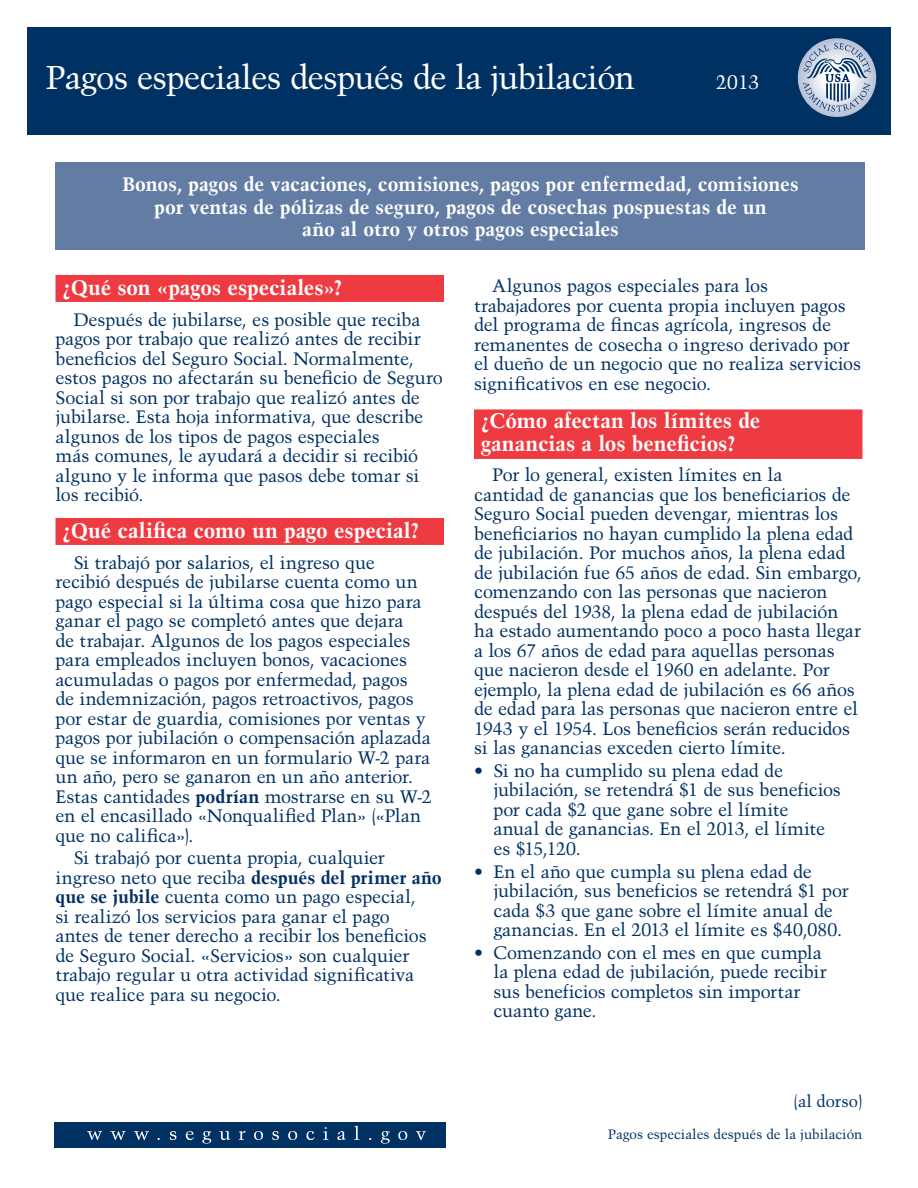
<style>
.page{position:relative;width:918px;height:1188px;background:#fff}
.page>*{position:absolute;margin:0;border:0;box-sizing:border-box;transform-origin:0 0}
.Pub_Title{font:33px "Trump Mediaeval";letter-spacing:-.025em;color:#fff}
.Header1_1line{font:700 21px "Trump Mediaeval";letter-spacing:-.005em;color:#fff}
.Header1_2lines{font:700 21px/22.5px "Trump Mediaeval";color:#fff}
.Header2{font:700 19.5px/22.5px "Trump Mediaeval";color:#fff;text-align:center}
.t1{font:19.5px "Trump Mediaeval";color:#fff}
.paragraph_format{font:18px/19.5px "Trump Mediaeval";letter-spacing:-.015em;color:#003163}
.t2{font:16.5px "Trump Mediaeval";color:#003163}
.t3{font:13.5px "Trump Mediaeval";color:#003163}
.s1{font-weight:700}
</style>
<div class="page">
<div style="left:27px;top:27px;width:864px;height:108px;background:#003163"></div>
<svg style="left:797px;top:38px;width:80px;height:80px"></svg>
<div style="left:796px;top:37px;width:81px;height:81px;border:1px solid #003163;border-radius:50%"></div>
<svg style="left:803px;top:43px;width:68px;height:69px;background:#9daec5"></svg>
<div style="left:56px;top:162px;width:810px;height:88px;background:#627ca4"></div>
<div style="left:56px;top:275px;width:388px;height:27px;background:#ee3a41"></div>
<div style="left:56px;top:518px;width:388px;height:27px;background:#ee3a41"></div>
<div style="left:474px;top:409px;width:388px;height:50px;background:#ee3a41"></div>
<div style="left:54px;top:1122px;width:392px;height:25px;background:#003163"></div>
<svg style="left:87px;top:1126px;width:339px;height:18px"></svg>
<p class="Pub_Title" style="left:46px;top:57px;width:591px">Pagos especiales después de la jubilación</p>
<p class="t1" style="left:716px;top:71px;width:45px">2013</p>
<h2 class="Header2" style="left:122px;top:173px;width:678px">Bonos, pagos de vacaciones, comisiones, pagos por enfermedad, comisiones por ventas de pólizas de seguro, pagos de cosechas pospuestas de un<br>año al otro y otros pagos especiales</h2>
<h1 class="Header1_1line" style="left:62px;top:275px;width:282px">¿Qué son «pagos especiales»?</h1>
<p class="paragraph_format" style="left:56px;top:309px;width:389px;text-indent:18px">Después de jubilarse, es posible que reciba pagos por trabajo que realizó antes de recibir beneficios del Seguro Social. Normalmente, estos pagos no afectarán su beneficio de Seguro Social si son por trabajo que realizó antes de jubilarse. Esta hoja informativa, que describe algunos de los tipos de pagos especiales<br>más comunes, le ayudará a decidir si recibió alguno y le informa que pasos debe tomar si los recibió.</p>
<h1 class="Header1_1line" style="left:62px;top:518px;width:359px">¿Qué califica como un pago especial?</h1>
<p class="paragraph_format" style="left:56px;top:552px;width:378px;text-indent:18px">Si trabajó por salarios, el ingreso que recibió después de jubilarse cuenta como un pago especial si la última cosa que hizo para ganar el pago se completó antes que dejara<br>de trabajar. Algunos de los pagos especiales para empleados incluyen bonos, vacaciones acumuladas o pagos por enfermedad, pagos<br>de indemnización, pagos retroactivos, pagos por estar de guardia, comisiones por ventas y pagos por jubilación o compensación aplazada que se informaron en un formulario W-2 para un año, pero se ganaron en un año anterior.<br>Estas cantidades <span class="s1">podrían</span> mostrarse en su W-2 en el encasillado «Nonqualified Plan» («Plan que no califica»).</p>
<p class="paragraph_format" style="left:56px;top:848px;width:388px;text-indent:18px">Si trabajó por cuenta propia, cualquier ingreso neto que reciba <span class="s1">después del primer año que se jubile</span> cuenta como un pago especial,<br>si realizó los servicios para ganar el pago<br>antes de tener derecho a recibir los beneficios de Seguro Social. «Servicios» son cualquier trabajo regular u otra actividad significativa que realice para su negocio.</p>
<p class="paragraph_format" style="left:474px;top:276px;width:389px;text-indent:18px">Algunos pagos especiales para los trabajadores por cuenta propia incluyen pagos del programa de fincas agrícola, ingresos de remanentes de cosecha o ingreso derivado por el dueño de un negocio que no realiza servicios significativos en ese negocio.</p>
<h1 class="Header1_2lines" style="left:481px;top:409px;width:281px">¿Cómo afectan los límites de ganancias a los beneficios?</h1>
<p class="paragraph_format" style="left:474px;top:465px;width:389px;text-indent:18px">Por lo general, existen límites en la<br>cantidad de ganancias que los beneficiarios de Seguro Social pueden devengar, mientras los beneficiarios no hayan cumplido la plena edad de jubilación. Por muchos años, la plena edad de jubilación fue 65 años de edad. Sin embargo, comenzando con las personas que nacieron después del 1938, la plena edad de jubilación ha estado aumentando poco a poco hasta llegar a los 67 años de edad para aquellas personas que nacieron desde el 1960 en adelante. Por ejemplo, la plena edad de jubilación es 66 años de edad para las personas que nacieron entre el 1943 y el 1954. Los beneficios serán reducidos si las ganancias exceden cierto límite.</p>
<p class="paragraph_format" style="left:493px;top:761px;width:349px;text-indent:-19px">• Si no ha cumplido su plena edad de jubilación, se retendrá $1 de sus beneficios por cada $2 que gane sobre el límite<br>anual de ganancias. En el 2013, el límite es $15,120.</p>
<p class="paragraph_format" style="left:493px;top:861px;width:357px;text-indent:-19px">• En el año que cumpla su plena edad de jubilación, sus beneficios se retendrá $1 por cada $3 que gane sobre el límite anual de ganancias. En el 2013 el límite es $40,080.</p>
<p class="paragraph_format" style="left:493px;top:943px;width:335px;text-indent:-19px">• Comenzando con el mes en que cumpla la plena edad de jubilación, puede recibir sus beneficios completos sin importar cuanto gane.</p>
<p class="t2" style="left:794px;top:1091px;width:70px">(al dorso)</p>
<p class="t3" style="left:608px;top:1126px;width:256px">Pagos especiales después de la jubilación</p>
</div>
